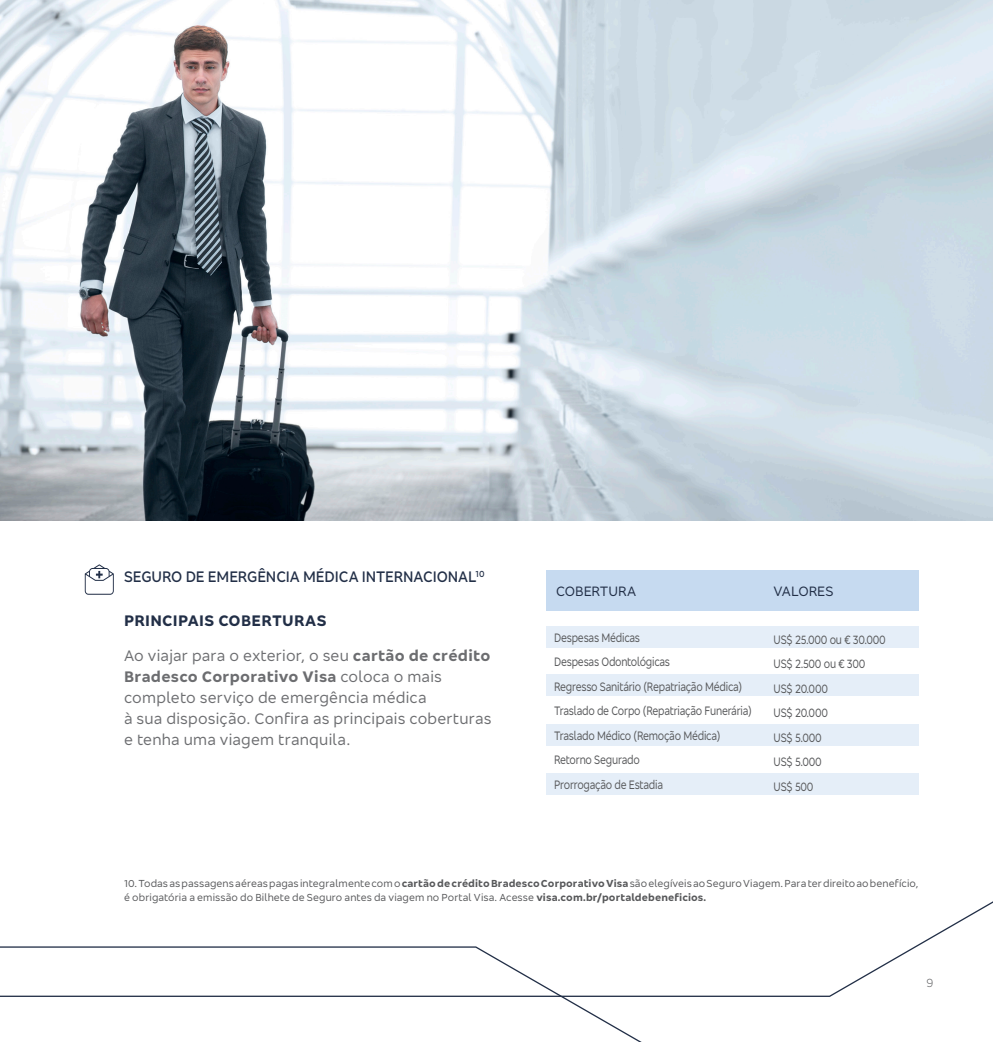
<style>
.page{position:relative;width:993px;height:1042px;background:#fff}
.page>*{position:absolute;margin:0;border:0;box-sizing:border-box;transform-origin:0 0}
.t1{font:15.75px/21px "Bradesco Sans";letter-spacing:.015em;color:#6c6d70}
.t2{font:500 15.75px "Bradesco Sans";letter-spacing:-.005em;color:#222f47;scale:.95 1}
.t3{font:700 15.75px "Bradesco Sans";letter-spacing:.02em;color:#222f47}
.t4{font:14px "Bradesco Sans";color:#222f47}
.t5{font:12.6px "Bradesco Sans";letter-spacing:-.02em;color:#57585a;scale:.83 1}
.t6{font:300 12.25px "Bradesco Sans";color:#57585a}
.t7{font:10.5px/14px "Bradesco Sans";letter-spacing:.01em;color:#57585a}
.s1{font-weight:700}
</style>
<div class="page">
<img style="left:0;top:0;width:992px;height:521px">
<svg style="left:0;top:902px;width:992px;height:95px"></svg>
<svg style="left:85px;top:564px;width:29px;height:31px"></svg>
<div style="left:546px;top:773px;width:372px;height:21px;background:#e5eef8"></div>
<div style="left:546px;top:725px;width:372px;height:21px;background:#e5eef8"></div>
<div style="left:546px;top:674px;width:372px;height:21px;background:#e5eef8"></div>
<div style="left:546px;top:627px;width:372px;height:21px;background:#e5eef8"></div>
<div style="left:546px;top:570px;width:372px;height:41px;background:#c6daf0"></div>
<p class="t2" style="left:124px;top:567px;width:381px">SEGURO DE EMERGÊNCIA MÉDICA INTERNACIONAL<sup>10</sup></p>
<p class="t3" style="left:124px;top:610px;width:204px">PRINCIPAIS COBERTURAS</p>
<p class="t1" style="left:124px;top:644px;width:367px">Ao viajar para o exterior, o seu <span class="s1">cartão de crédito</span></p>
<p class="t1" style="left:124px;top:665px;width:369px"><span class="s1">Bradesco Corporativo Visa</span> coloca o mais completo serviço de emergência médica<br>à sua disposição. Confira as principais coberturas e tenha uma viagem tranquila.</p>
<p class="t4" style="left:556px;top:582px;width:82px">COBERTURA</p>
<p class="t4" style="left:773px;top:582px;width:61px">VALORES</p>
<p class="t5" style="left:554px;top:629px;width:105px">Despesas Médicas</p>
<p class="t5" style="left:554px;top:654px;width:141px">Despesas Odontológicas</p>
<p class="t5" style="left:554px;top:678px;width:228px">Regresso Sanitário (Repatriação Médica)</p>
<p class="t5" style="left:554px;top:703px;width:240px">Traslado de Corpo (Repatriação Funerária)</p>
<p class="t5" style="left:554px;top:727px;width:202px">Traslado Médico (Remoção Médica)</p>
<p class="t5" style="left:554px;top:752px;width:105px">Retorno Segurado</p>
<p class="t5" style="left:554px;top:776px;width:133px">Prorrogação de Estadia</p>
<p class="t5" style="left:773px;top:631px;width:136px">US$ 25.000 ou € 30.000</p>
<p class="t5" style="left:773px;top:656px;width:112px">US$ 2.500 ou € 300</p>
<p class="t5" style="left:773px;top:680px;width:67px">US$ 20.000</p>
<p class="t5" style="left:773px;top:705px;width:67px">US$ 20.000</p>
<p class="t5" style="left:773px;top:729px;width:59px">US$ 5.000</p>
<p class="t5" style="left:773px;top:754px;width:59px">US$ 5.000</p>
<p class="t5" style="left:773px;top:778px;width:50px">US$ 500</p>
<p class="t7" style="left:124px;top:875px;width:795px">10. Todas as passagens aéreas pagas integralmente com o <span class="s1">cartão de crédito Bradesco Corporativo Visa</span> são elegíveis ao Seguro Viagem. Para ter direito ao benefício, é obrigatória a emissão do Bilhete de Seguro antes da viagem no Portal Visa. Acesse <span class="s1">visa.com.br/portaldebeneficios.</span></p>
<p class="t6" style="left:926px;top:975px;width:8px">9</p>
</div>
